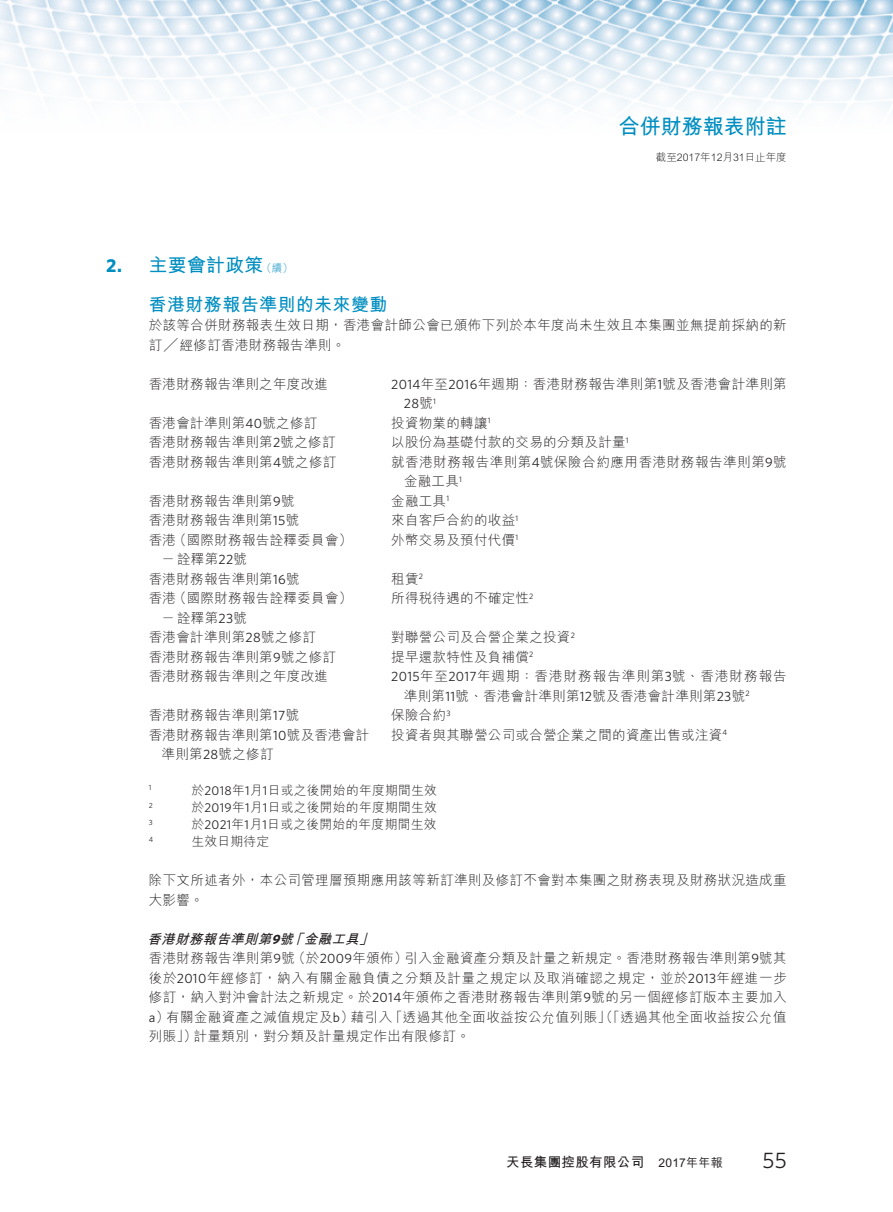
<style>
.page{position:relative;width:893px;height:1212px;background:#fff}
.page>*{position:absolute;margin:0;border:0;box-sizing:border-box;transform-origin:0 0}
.t1{font:22.5px "Whitney";color:#231f20}
.t2{font:700 21px "M Hei HK";color:#008ec1}
.t3{font:700 18.75px "M Hei HK";letter-spacing:.02em;color:#008ec1}
.t4{font:700 18px "M Hei HK";letter-spacing:.02em;color:#008ec1}
.t5{font:300 13.5px/19.5px "M Hei HK";letter-spacing:.025em;color:#231f20}
.t6{font:300 13.5px/19.5px "M Hei HK";letter-spacing:.05em;color:#231f20}
.t7{font:300 13.5px/19.5px "M Hei HK";letter-spacing:.045em;color:#231f20}
.t8{font:700 13.5px "M Hei HK";letter-spacing:.025em;color:#231f20}
.t9{font:13.5px "Whitney";color:#231f20}
.t10{font:300 12.75px "M Hei HK";letter-spacing:.025em;color:#231f20}
.t11{font:300 10.5px "M Hei HK";color:#231f20}
.t12{font:7.5px "Whitney";color:#231f20}
.s1{font-family:"Whitney"}
.s2{font-weight:300;font-size:10.5px}
.s3{font-family:"Whitney";font-weight:400}
.s4{font-family:"M Hei HK";font-weight:300}
.s5{font-weight:700;font-style:italic}
.s6{font-family:"Whitney";font-weight:700;font-style:italic}
.s7{font-weight:500;font-size:12px}
</style>
<div class="page">
<img style="left:0;top:0;width:893px;height:112px">
<h2 class="t2" style="left:619px;top:111px;width:169px">合併財務報表附註</h2>
<p class="t11" style="left:656px;top:150px;width:132px">截至2017年12月31日止年度</p>
<h3 class="t3" style="left:106px;top:251px;width:188px"><span class="s1">2.</span> 主要會計政策<span class="s2">（續）</span></h3>
<h3 class="t4" style="left:149px;top:291px;width:240px">香港財務報告準則的未來變動</h3>
<p class="t5" style="left:149px;top:315px;width:639px">於該等合併財務報表生效日期，香港會計師公會已頒佈下列於本年度尚未生效且本集團並無提前採納的新訂╱經修訂香港財務報告準則。</p>
<p class="t5" style="left:149px;top:374px;width:181px">香港財務報告準則之年度改進</p>
<p class="t5" style="left:391px;top:374px;width:397px"><span class="s3">2014</span>年至<span class="s3">2016</span>年週期：香港財務報告準則第<span class="s3">1</span>號及香港會計準則第</p>
<p class="t9" style="left:404px;top:395px;width:34px">28<span class="s4">號</span><sup>1</sup></p>
<p class="t5" style="left:149px;top:413px;width:170px">香港會計準則第<span class="s3">40</span>號之修訂</p>
<p class="t5" style="left:391px;top:413px;width:101px">投資物業的轉讓<sup>1</sup></p>
<p class="t5" style="left:149px;top:432px;width:188px">香港財務報告準則第<span class="s3">2</span>號之修訂</p>
<p class="t5" style="left:391px;top:432px;width:239px">以股份為基礎付款的交易的分類及計量<sup>1</sup></p>
<p class="t5" style="left:149px;top:452px;width:189px">香港財務報告準則第<span class="s3">4</span>號之修訂</p>
<p class="t7" style="left:404px;top:452px;width:384px;text-indent:-13px">就香港財務報告準則第<span class="s3">4</span>號保險合約應用香港財務報告準則第<span class="s3">9</span>號金融工具<sup>1</sup></p>
<p class="t5" style="left:149px;top:491px;width:147px">香港財務報告準則第<span class="s3">9</span>號</p>
<p class="t5" style="left:391px;top:491px;width:60px">金融工具<sup>1</sup></p>
<p class="t5" style="left:149px;top:510px;width:152px">香港財務報告準則第<span class="s3">15</span>號</p>
<p class="t5" style="left:391px;top:510px;width:129px">來自客戶合約的收益<sup>1</sup></p>
<p class="t5" style="left:162px;top:530px;width:192px;text-indent:-13px">香港（國際財務報告詮釋委員會）－詮釋第<span class="s3">22</span>號</p>
<p class="t5" style="left:391px;top:530px;width:129px">外幣交易及預付代價<sup>1</sup></p>
<p class="t5" style="left:149px;top:569px;width:152px">香港財務報告準則第<span class="s3">16</span>號</p>
<p class="t5" style="left:391px;top:569px;width:33px">租賃<sup>2</sup></p>
<p class="t5" style="left:162px;top:588px;width:192px;text-indent:-13px">香港（國際財務報告詮釋委員會）－詮釋第<span class="s3">23</span>號</p>
<p class="t5" style="left:391px;top:588px;width:144px">所得稅待遇的不確定性<sup>2</sup></p>
<p class="t5" style="left:149px;top:627px;width:169px">香港會計準則第<span class="s3">28</span>號之修訂</p>
<p class="t5" style="left:391px;top:627px;width:185px">對聯營公司及合營企業之投資<sup>2</sup></p>
<p class="t5" style="left:149px;top:647px;width:189px">香港財務報告準則第<span class="s3">9</span>號之修訂</p>
<p class="t5" style="left:391px;top:647px;width:144px">提早還款特性及負補償<sup>2</sup></p>
<p class="t5" style="left:149px;top:666px;width:181px">香港財務報告準則之年度改進</p>
<p class="t6" style="left:404px;top:666px;width:384px;text-indent:-13px"><span class="s3">2015</span>年至<span class="s3">2017</span>年週期：香港財務報告準則第<span class="s3">3</span>號、香港財務報告準則第<span class="s3">11</span>號、香港會計準則第<span class="s3">12</span>號及香港會計準則第<span class="s3">23</span>號<sup>2</sup></p>
<p class="t5" style="left:149px;top:705px;width:152px">香港財務報告準則第<span class="s3">17</span>號</p>
<p class="t5" style="left:391px;top:705px;width:61px">保險合約<sup>3</sup></p>
<p class="t5" style="left:162px;top:725px;width:209px;text-indent:-13px">香港財務報告準則第<span class="s3">10</span>號及香港會計準則第<span class="s3">28</span>號之修訂</p>
<p class="t5" style="left:391px;top:725px;width:337px">投資者與其聯營公司或合營企業之間的資產出售或注資<sup>4</sup></p>
<p class="t12" style="left:149px;top:783px;width:4px">1</p>
<p class="t10" style="left:191px;top:781px;width:247px">於<span class="s3">2018</span>年<span class="s3">1</span>月<span class="s3">1</span>日或之後開始的年度期間生效</p>
<p class="t12" style="left:149px;top:800px;width:5px">2</p>
<p class="t10" style="left:191px;top:798px;width:247px">於<span class="s3">2019</span>年<span class="s3">1</span>月<span class="s3">1</span>日或之後開始的年度期間生效</p>
<p class="t12" style="left:149px;top:817px;width:5px">3</p>
<p class="t10" style="left:191px;top:815px;width:247px">於<span class="s3">2021</span>年<span class="s3">1</span>月<span class="s3">1</span>日或之後開始的年度期間生效</p>
<p class="t12" style="left:149px;top:835px;width:6px">4</p>
<p class="t10" style="left:191px;top:833px;width:79px">生效日期待定</p>
<p class="t5" style="left:149px;top:870px;width:639px">除下文所述者外，本公司管理層預期應用該等新訂準則及修訂不會對本集團之財務表現及財務狀況造成重大影響。</p>
<p class="t5" style="left:147px;top:929px;width:641px"><span class="s5">香港財務報告準則第</span><span class="s6">9</span><span class="s5">號「金融工具」<br></span>香港財務報告準則第<span class="s3">9</span>號（於<span class="s3">2009</span>年頒佈）引入金融資產分類及計量之新規定。香港財務報告準則第<span class="s3">9</span>號其後於<span class="s3">2010</span>年經修訂，納入有關金融負債之分類及計量之規定以及取消確認之規定，並於<span class="s3">2013</span>年經進一步修訂，納入對沖會計法之新規定。於<span class="s3">2014</span>年頒佈之香港財務報告準則第<span class="s3">9</span>號的另一個經修訂版本主要加入<span class="s3">a</span>）有關金融資產之減值規定及<span class="s3">b</span>）藉引入「透過其他全面收益按公允值列賬」（「透過其他全面收益按公允值列賬」）計量類別，對分類及計量規定作出有限修訂。</p>
<p class="t8" style="left:506px;top:1152px;width:218px">天長集團控股有限公司 <span class="s7">2017年年報</span></p>
<h1 class="t1" style="left:763px;top:1145px;width:26px">55</h1>
</div>
